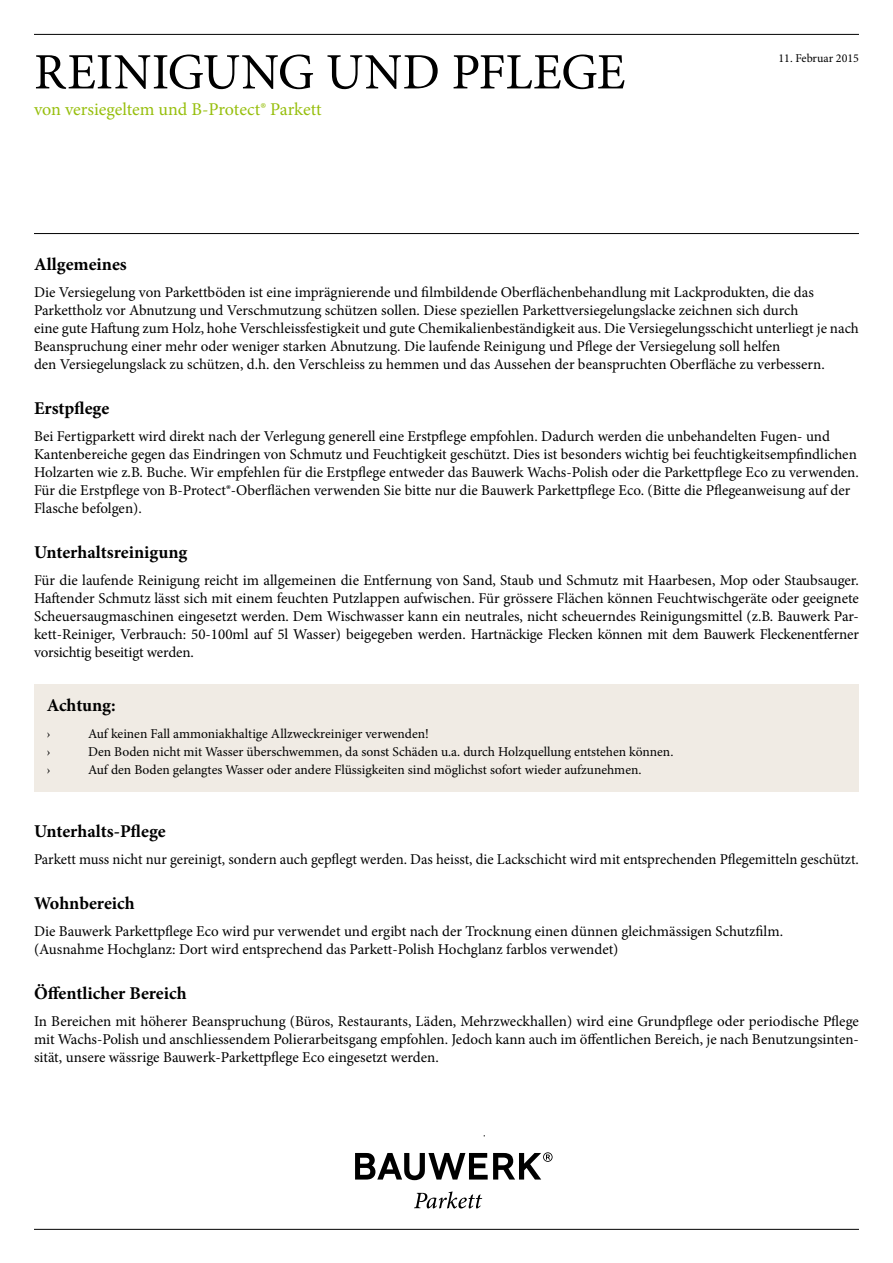
<style>
.page{position:relative;width:893px;height:1263px;background:#fff}
.page>*{position:absolute;margin:0;border:0;box-sizing:border-box;transform-origin:0 0}
.t1{font:51px "Minion Pro";letter-spacing:-.005em;color:#000}
.t2{font:700 18px "Minion Pro";color:#000}
.t3{font:18px "Minion Pro";letter-spacing:-.005em;color:#97bf0d}
.t4{font:15px/18px "Minion Pro";color:#000}
.t5{font:13.5px "Minion Pro";color:#000}
.t6{font:12px "Minion Pro";color:#000}
</style>
<div class="page">
<hr style="left:34px;top:1229px;width:825px;height:1px;background:#000">
<svg style="left:414px;top:1191px;width:68px;height:17px"></svg>
<svg style="left:355px;top:1152px;width:198px;height:28px"></svg>
<hr style="left:34px;top:233px;width:825px;height:1px;background:#000">
<hr style="left:34px;top:34px;width:825px;height:1px;background:#000">
<div style="left:35px;top:684px;width:824px;height:108px;background:#f0ebe4"></div>
<h1 class="t1" style="left:34px;top:38px;width:593px">REINIGUNG UND PFLEGE</h1>
<p class="t3" style="left:34px;top:98px;width:289px">von versiegeltem und B-Protect® Parkett</p>
<p class="t6" style="left:778px;top:50px;width:82px">11. Februar 2015</p>
<p class="t2" style="left:34px;top:252px;width:94px">Allgemeines</p>
<p class="t4" style="left:34px;top:283px;width:826px">Die Versiegelung von Parkettböden ist eine imprägnierende und filmbildende Oberflächenbehandlung mit Lackprodukten, die das Parkettholz vor Abnutzung und Verschmutzung schützen sollen. Diese speziellen Parkettversiegelungslacke zeichnen sich durch<br>eine gute Haftung zum Holz, hohe Verschleissfestigkeit und gute Chemikalienbeständigkeit aus. Die Versiegelungsschicht unterliegt je nach Beanspruchung einer mehr oder weniger starken Abnutzung. Die laufende Reinigung und Pflege der Versiegelung soll helfen<br>den Versiegelungslack zu schützen, d.h. den Verschleiss zu hemmen und das Aussehen der beanspruchten Oberfläche zu verbessern.</p>
<p class="t2" style="left:34px;top:396px;width:77px">Erstpflege</p>
<p class="t4" style="left:34px;top:427px;width:826px">Bei Fertigparkett wird direkt nach der Verlegung generell eine Erstpflege empfohlen. Dadurch werden die unbehandelten Fugen- und Kantenbereiche gegen das Eindringen von Schmutz und Feuchtigkeit geschützt. Dies ist besonders wichtig bei feuchtigkeitsempfindlichen Holzarten wie z.B. Buche. Wir empfehlen für die Erstpflege entweder das Bauwerk Wachs-Polish oder die Parkettpflege Eco zu verwenden.<br>Für die Erstpflege von B-Protect®-Oberflächen verwenden Sie bitte nur die Bauwerk Parkettpflege Eco. (Bitte die Pflegeanweisung auf der Flasche befolgen).</p>
<p class="t2" style="left:34px;top:540px;width:155px">Unterhaltsreinigung</p>
<p class="t4" style="left:34px;top:571px;width:826px;text-align:justify">Für die laufende Reinigung reicht im allgemeinen die Entfernung von Sand, Staub und Schmutz mit Haarbesen, Mop oder Staubsauger.<br>Haftender Schmutz lässt sich mit einem feuchten Putzlappen aufwischen. Für grössere Flächen können Feuchtwischgeräte oder geeignete Scheuersaugmaschinen eingesetzt werden. Dem Wischwasser kann ein neutrales, nicht scheuerndes Reinigungsmittel (z.B. Bauwerk Par&shy;kett-Reiniger, Verbrauch: 50-100ml auf 5l Wasser) beigegeben werden. Hartnäckige Flecken können mit dem Bauwerk Fleckenentferner vorsichtig beseitigt werden.</p>
<p class="t2" style="left:47px;top:693px;width:70px">Achtung:</p>
<p class="t5" style="left:47px;top:725px;width:5px">›</p>
<p class="t5" style="left:88px;top:725px;width:342px">Auf keinen Fall ammoniakhaltige Allzweckreiniger verwenden!</p>
<p class="t5" style="left:47px;top:743px;width:5px">›</p>
<p class="t5" style="left:88px;top:743px;width:587px">Den Boden nicht mit Wasser überschwemmen, da sonst Schäden u.a. durch Holzquellung entstehen können.</p>
<p class="t5" style="left:47px;top:761px;width:5px">›</p>
<p class="t5" style="left:88px;top:761px;width:555px">Auf den Boden gelangtes Wasser oder andere Flüssigkeiten sind möglichst sofort wieder aufzunehmen.</p>
<p class="t2" style="left:34px;top:819px;width:133px">Unterhalts-Pflege</p>
<p class="t4" style="left:34px;top:850px;width:826px">Parkett muss nicht nur gereinigt, sondern auch gepflegt werden. Das heisst, die Lackschicht wird mit entsprechenden Pflegemitteln geschützt.</p>
<p class="t2" style="left:34px;top:891px;width:102px">Wohnbereich</p>
<p class="t4" style="left:34px;top:922px;width:751px">Die Bauwerk Parkettpflege Eco wird pur verwendet und ergibt nach der Trocknung einen dünnen gleichmässigen Schutzfilm. (Ausnahme Hochglanz: Dort wird entsprechend das Parkett-Polish Hochglanz farblos verwendet)</p>
<p class="t2" style="left:34px;top:981px;width:154px">Öffentlicher Bereich</p>
<p class="t4" style="left:34px;top:1012px;width:826px;text-align:justify">In Bereichen mit höherer Beanspruchung (Büros, Restaurants, Läden, Mehrzweckhallen) wird eine Grundpflege oder periodische Pflege mit Wachs-Polish und anschliessendem Polierarbeitsgang empfohlen. Jedoch kann auch im öffentlichen Bereich, je nach Benutzungsinten&shy;sität, unsere wässrige Bauwerk-Parkettpflege Eco eingesetzt werden.</p>
</div>
